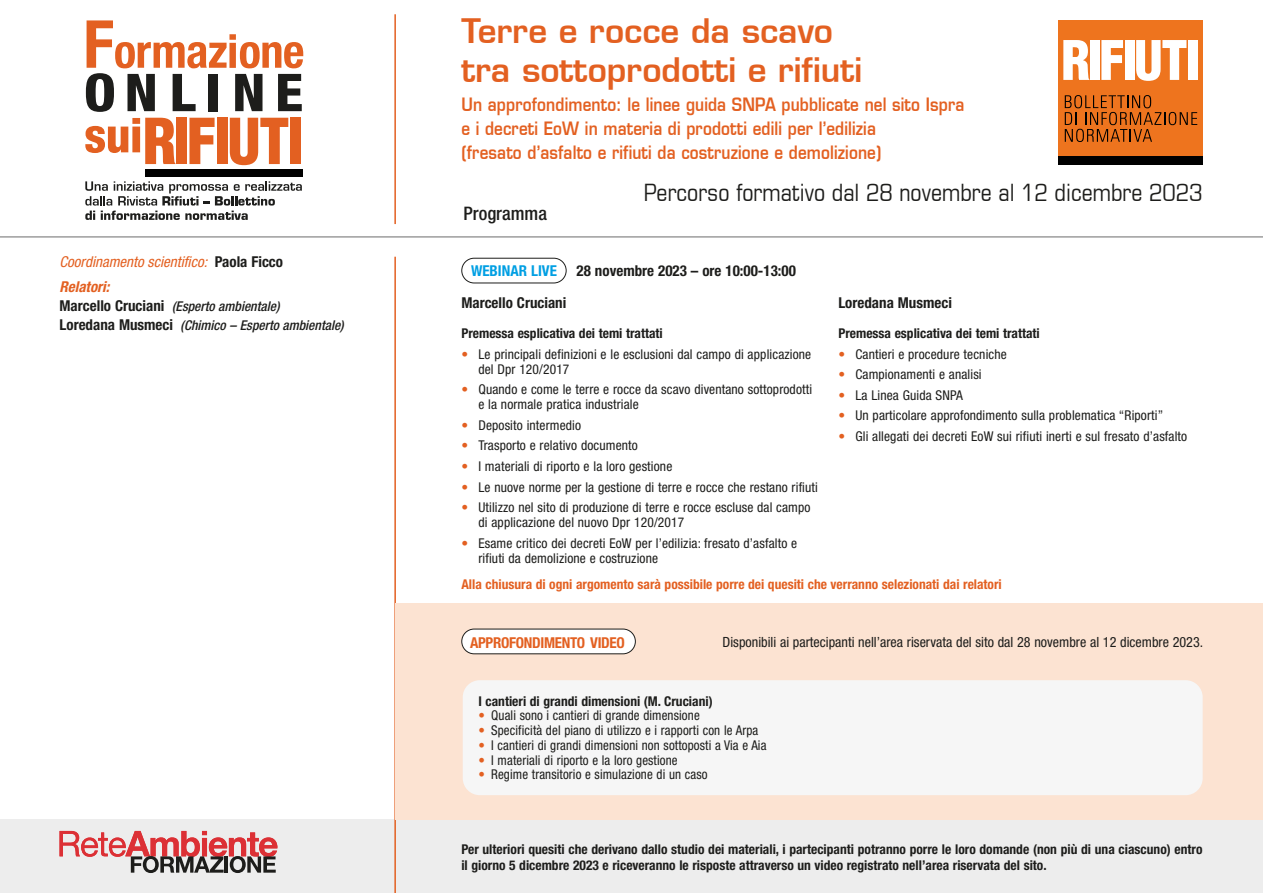
<style>
.page{position:relative;width:1263px;height:893px;background:#fff}
.page>*{position:absolute;margin:0;border:0;box-sizing:border-box;transform-origin:0 0}
.t1{font:600 33px/39px "Eurostile";color:#e36021}
.t2{font:condensed 24px "Eurostile";color:#1d1d1b}
.t3{font:500 condensed 18.6px "Helvetica Neue LT Std";color:#1d1d1b}
.t4{font:600 18px/24px "Eurostile";letter-spacing:.01em;color:#e36021;scale:.85 1}
.t5{font:700 condensed 15px "Helvetica Neue LT Std";color:#1d1d1b}
.t6{font:italic condensed 15px "Helvetica Neue LT Std";color:#e36021}
.t7{font:700 condensed 15px "Helvetica Neue LT Std";letter-spacing:-.02em;color:#e36021}
.t8{font:700 condensed 15px "Helvetica Neue LT Std";color:#009fe3}
.t9{font:italic 700 condensed 15px "Helvetica Neue LT Std";color:#e36021}
.t10{font:condensed 14.1px "Helvetica Neue LT Std";color:#1d1d1b}
.t11{font:condensed 13.5px/15px "Helvetica Neue LT Std";letter-spacing:.01em;color:#1d1d1b}
.t12{font:700 condensed 13.5px/16.5px "Helvetica Neue LT Std";color:#1d1d1b}
.t13{font:condensed 13.5px "Helvetica Neue LT Std";letter-spacing:.01em;color:#1d1d1b;scale:.96 1}
.t14{font:700 condensed 13.5px "Helvetica Neue LT Std";color:#e36021}
.t15{font:italic 500 condensed 13.5px/19.5px "Helvetica Neue LT Std";color:#1d1d1b}
.s1{font-weight:700;font-style:normal;color:#1d1d1b}
.s2{font-weight:700;font-style:normal;font-size:15px}
.s3{color:#e36021}
</style>
<div class="page">
<div style="left:0;top:820px;width:1263px;height:73px;background:#ededed"></div>
<hr style="left:394px;top:257px;width:2px;height:636px;background:#e36021">
<hr style="left:0;top:236px;width:1263px;height:2px;background:#9d9d9d">
<hr style="left:394px;top:14px;width:2px;height:210px;background:#e36021">
<div style="left:1058px;top:20px;width:144px;height:145px;background:#ee741e"></div>
<svg style="left:1063px;top:40px;width:26px;height:40px"></svg>
<div style="left:1090px;top:40px;width:9px;height:40px;background:#fff"></div>
<svg style="left:1101px;top:40px;width:22px;height:40px"></svg>
<div style="left:1125px;top:40px;width:9px;height:40px;background:#fff"></div>
<svg style="left:1136px;top:40px;width:50px;height:41px"></svg>
<div style="left:1188px;top:40px;width:10px;height:40px;background:#fff"></div>
<div style="left:1058px;top:157px;width:145px;height:8px;background:#000"></div>
<svg style="left:1065px;top:95px;width:132px;height:47px"></svg>
<svg style="left:60px;top:831px;width:217px;height:42px"></svg>
<div style="left:396px;top:603px;width:867px;height:217px;background:#fce3d2"></div>
<svg style="left:86px;top:20px;width:217px;height:92px"></svg>
<div style="left:146px;top:169px;width:157px;height:8px;background:#000"></div>
<svg style="left:85px;top:118px;width:90px;height:46px"></svg>
<div style="left:176px;top:118px;width:11px;height:46px;background:#e36021"></div>
<svg style="left:189px;top:118px;width:26px;height:46px"></svg>
<div style="left:217px;top:118px;width:11px;height:46px;background:#e36021"></div>
<svg style="left:230px;top:118px;width:58px;height:47px"></svg>
<div style="left:290px;top:118px;width:11px;height:46px;background:#e36021"></div>
<svg style="left:85px;top:181px;width:217px;height:39px"></svg>
<div style="left:461px;top:258px;width:105px;height:25px;border:1px solid #1d1d1b;border-radius:12px"></div>
<div style="left:462px;top:629px;width:173px;height:25px;background:#fff;border-radius:12px"></div>
<div style="left:461px;top:629px;width:175px;height:25px;border:1px solid #1d1d1b;border-radius:12px"></div>
<div style="left:463px;top:680px;width:740px;height:115px;background:#f6f6f6;border-radius:17px"></div>
<p class="t6" style="left:60px;top:253px;width:225px">Coordinamento scientifico: <span class="s1">Paola Ficco</span></p>
<p class="t9" style="left:60px;top:278px;width:51px">Relatori:</p>
<p class="t15" style="left:60px;top:297px;width:286px"><span class="s2">Marcello Cruciani</span> (Esperto ambientale)<br><span class="s2">Loredana Musmeci</span> (Chimico – Esperto ambientale)</p>
<h1 class="t1" style="left:461px;top:12px;width:402px">Terre e rocce da scavo tra sottoprodotti e rifiuti</h1>
<h3 class="t4" style="left:461px;top:92px;width:593px">Un approfondimento: le linee guida SNPA pubblicate nel sito Ispra e i decreti EoW in materia di prodotti edili per l’edilizia<br>(fresato d’asfalto e rifiuti da costruzione e demolizione)</h3>
<h2 class="t2" style="left:644px;top:178px;width:560px">Percorso formativo dal 28 novembre al 12 dicembre 2023</h2>
<h3 class="t3" style="left:463px;top:203px;width:85px">Programma</h3>
<p class="t8" style="left:471px;top:262px;width:87px">WEBINAR LIVE</p>
<p class="t5" style="left:577px;top:262px;width:221px">28 novembre 2023 – ore 10:00-13:00</p>
<p class="t5" style="left:461px;top:293px;width:106px">Marcello Cruciani</p>
<p class="t12" style="left:461px;top:325px;width:203px">Premessa esplicativa dei temi trattati</p>
<p class="t11" style="left:478px;top:346px;width:334px;text-indent:-17px"><span class="s3">•</span> Le principali definizioni e le esclusioni dal campo di applicazione del Dpr 120/2017</p>
<p class="t11" style="left:478px;top:382px;width:335px;text-indent:-17px"><span class="s3">•</span> Quando e come le terre e rocce da scavo diventano sottoprodotti e la normale pratica industriale</p>
<p class="t11" style="left:461px;top:418px;width:121px"><span class="s3">•</span> Deposito intermedio</p>
<p class="t11" style="left:461px;top:438px;width:178px"><span class="s3">•</span> Trasporto e relativo documento</p>
<p class="t11" style="left:461px;top:459px;width:212px"><span class="s3">•</span> I materiali di riporto e la loro gestione</p>
<p class="t11" style="left:461px;top:479px;width:358px"><span class="s3">•</span> Le nuove norme per la gestione di terre e rocce che restano rifiuti</p>
<p class="t11" style="left:478px;top:500px;width:334px;text-indent:-17px"><span class="s3">•</span> Utilizzo nel sito di produzione di terre e rocce escluse dal campo di applicazione del nuovo Dpr 120/2017</p>
<p class="t11" style="left:478px;top:535px;width:320px;text-indent:-17px"><span class="s3">•</span> Esame critico dei decreti EoW per l’edilizia: fresato d’asfalto e rifiuti da demolizione e costruzione</p>
<p class="t5" style="left:838px;top:293px;width:115px">Loredana Musmeci</p>
<p class="t12" style="left:838px;top:325px;width:203px">Premessa esplicativa dei temi trattati</p>
<p class="t11" style="left:838px;top:346px;width:170px"><span class="s3">•</span> Cantieri e procedure tecniche</p>
<p class="t11" style="left:838px;top:367px;width:145px"><span class="s3">•</span> Campionamenti e analisi</p>
<p class="t11" style="left:838px;top:388px;width:126px"><span class="s3">•</span> La Linea Guida SNPA</p>
<p class="t11" style="left:838px;top:408px;width:326px"><span class="s3">•</span> Un particolare approfondimento sulla problematica “Riporti”</p>
<p class="t11" style="left:838px;top:429px;width:350px"><span class="s3">•</span> Gli allegati dei decreti EoW sui rifiuti inerti e sul fresato d’asfalto</p>
<p class="t14" style="left:461px;top:576px;width:542px">Alla chiusura di ogni argomento sarà possibile porre dei quesiti che verranno selezionati dai relatori</p>
<p class="t7" style="left:470px;top:633px;width:156px">APPROFONDIMENTO VIDEO</p>
<p class="t10" style="left:722px;top:634px;width:482px">Disponibili ai partecipanti nell’area riservata del sito dal 28 novembre al 12 dicembre 2023.</p>
<p class="t12" style="left:478px;top:692px;width:236px">I cantieri di grandi dimensioni (M. Cruciani)</p>
<p class="t13" style="left:478px;top:708px;width:232px"><span class="s3">•</span> Quali sono i cantieri di grande dimensione</p>
<p class="t13" style="left:478px;top:722px;width:293px"><span class="s3">•</span> Specificità del piano di utilizzo e i rapporti con le Arpa</p>
<p class="t13" style="left:478px;top:737px;width:302px"><span class="s3">•</span> I cantieri di grandi dimensioni non sottoposti a Via e Aia</p>
<p class="t13" style="left:478px;top:752px;width:209px"><span class="s3">•</span> I materiali di riporto e la loro gestione</p>
<p class="t13" style="left:478px;top:767px;width:240px"><span class="s3">•</span> Regime transitorio e simulazione di un caso</p>
<p class="t12" style="left:461px;top:841px;width:743px">Per ulteriori quesiti che derivano dallo studio dei materiali, i partecipanti potranno porre le loro domande (non più di una ciascuno) entro il giorno 5 dicembre 2023 e riceveranno le risposte attraverso un video registrato nell’area riservata del sito.</p>
</div>
